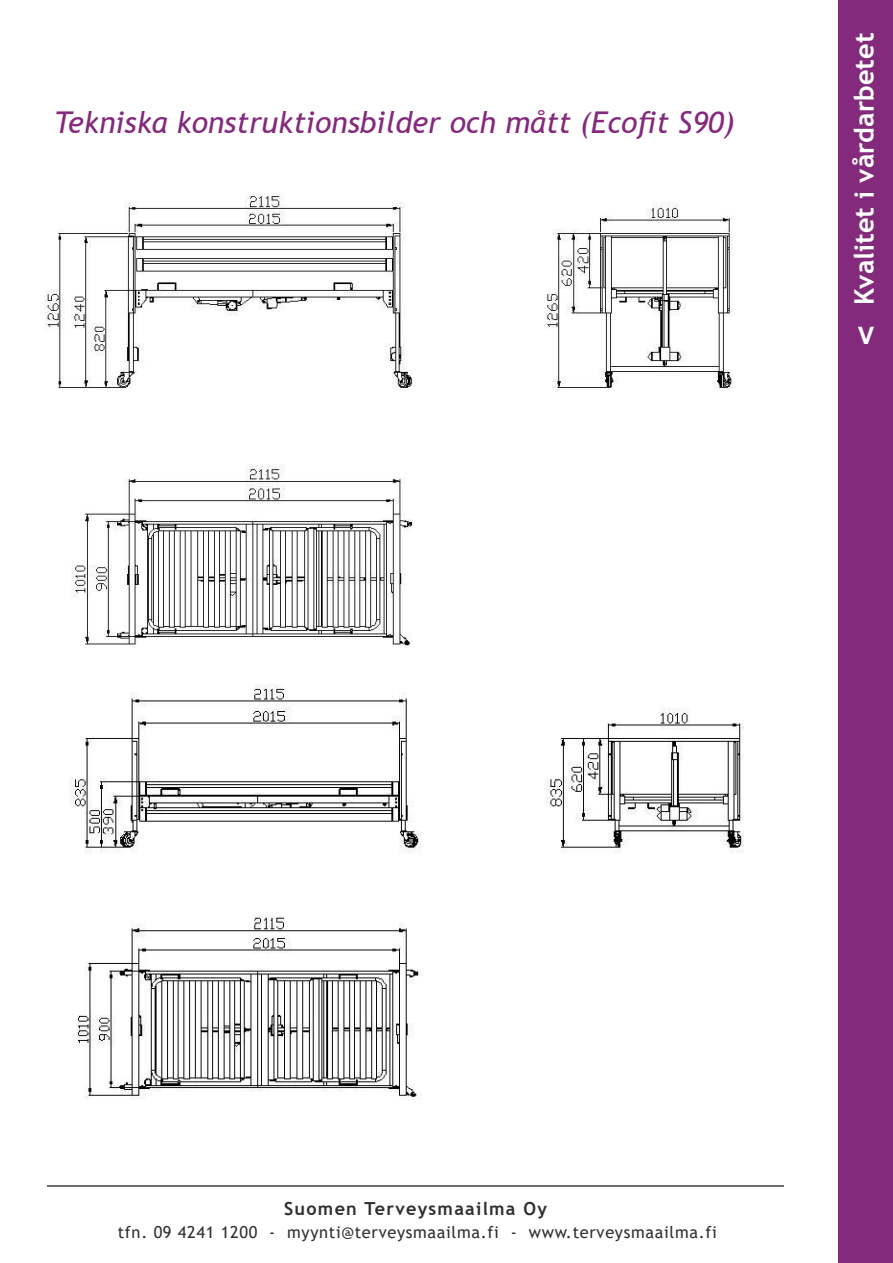
<style>
.page{position:relative;width:893px;height:1263px;background:#fff}
.page>*{position:absolute;margin:0;border:0;box-sizing:border-box;transform-origin:0 0}
.t1{font:italic 30px "Trebuchet MS";color:#832a7c}
.t2{font:700 27px "Trebuchet MS";color:#fff}
.t3{font:700 24px "Arial";color:#fff}
.t4{font:700 18px "Trebuchet MS";letter-spacing:.07em;color:#312f30}
.t5{font:16.5px "Trebuchet MS";letter-spacing:.04em;color:#312f30}
</style>
<div class="page">
<div style="left:839px;top:0;width:54px;height:1263px;background:#832a7c"></div>
<img style="left:44px;top:195px;width:689px;height:194px">
<img style="left:70px;top:684px;width:674px;height:416px">
<img style="left:71px;top:465px;width:342px;height:181px">
<hr style="left:47px;top:1185px;width:737px;height:2px;background:#6c6d70">
<p class="t1" style="left:54px;top:104px;width:682px">Tekniska konstruktionsbilder och mått (Ecofit S90)</p>
<p class="t2" style="left:847px;top:305px;width:274px;rotate:-90deg">Kvalitet i vårdarbetet</p>
<p class="t3" style="left:858px;top:318px;width:18px">V</p>
<p class="t4" style="left:284px;top:1197px;width:264px">Suomen Terveysmaailma Oy</p>
<p class="t5" style="left:118px;top:1221px;width:601px">tfn. 09 4241 1200 - myynti@terveysmaailma.fi - www.terveysmaailma.fi</p>
</div>
